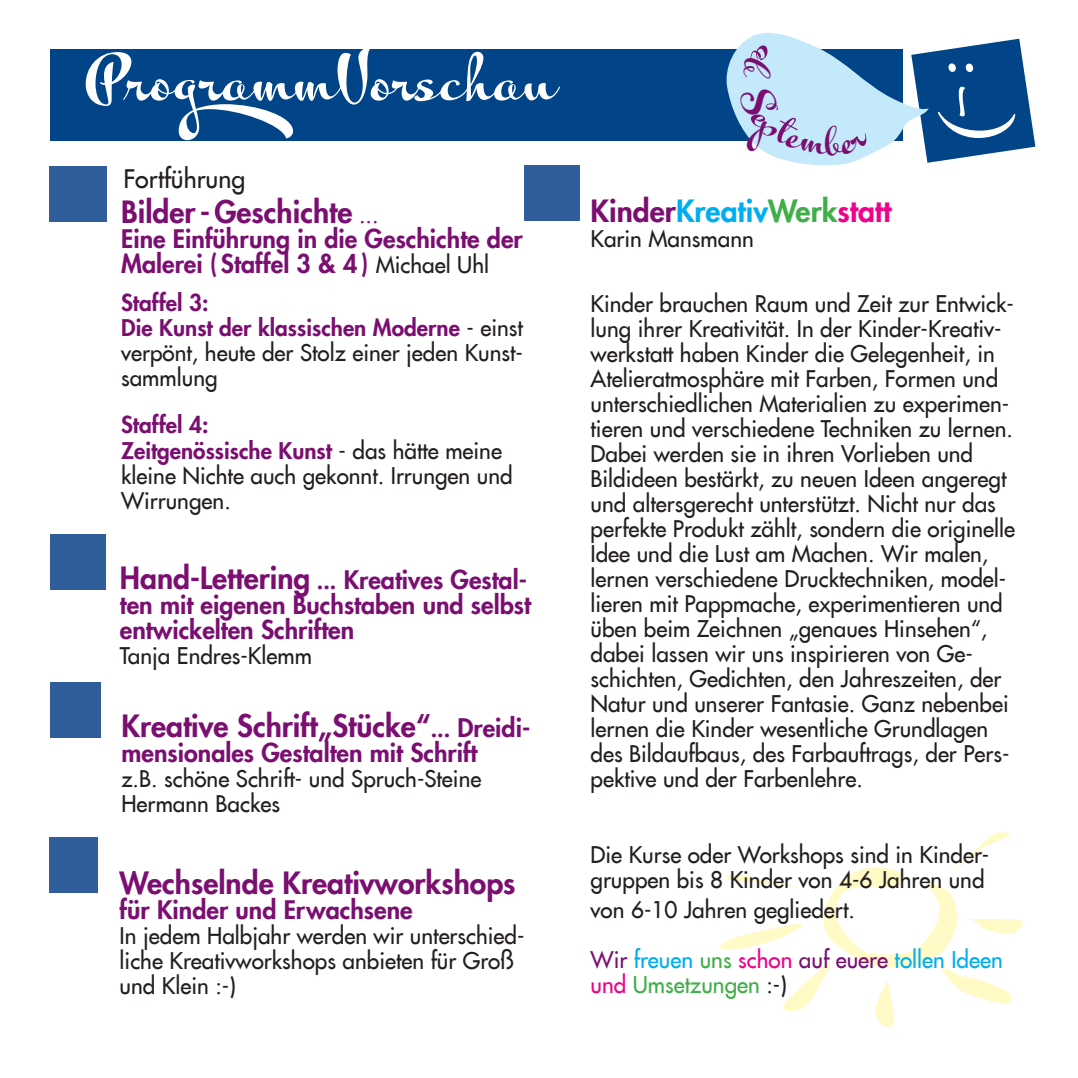
<style>
.page{position:relative;width:1078px;height:1078px;background:#fff}
.page>*{position:absolute;margin:0;border:0;box-sizing:border-box;transform-origin:0 0}
.t1{font:60px "Kewl Script";color:#fff}
.t2{font:800 30px "Futura LT";color:#7b0f71}
.t3{font:800 30px "Futura LT";color:#00aeef}
.t4{font:800 25px/25px "Futura LT";color:#7b0f71}
.t5{font:25px "Futura LT";color:#231f20}
.t6{font:22.5px/25px "Futura LT";color:#231f20}
.t7{font:22.5px/25px "Futura LT";color:#00aeef}
.t8{font:800 22.5px "Futura LT";color:#7b0f71}
.s1{font-weight:400;font-size:22.5px}
.s2{font-weight:400;font-size:22.5px;color:#231f20}
.s3{font-weight:800;color:#7b0f71}
.s4{font-size:30px}
.s5{font-size:22.5px}
.s6{font-size:25px}
.s7{color:#7b0f71}
.s8{color:#40ae49}
.s9{color:#ed028c}
.s10{color:#231f20}
</style>
<div class="page">
<svg style="left:719px;top:832px;width:303px;height:195px"></svg>
<div style="left:50px;top:50px;width:852px;height:91px;background:#014588"></div>
<div style="left:49px;top:837px;width:49px;height:55px;background:#2f5e9a"></div>
<div style="left:50px;top:534px;width:55px;height:55px;background:#2f5e9a"></div>
<div style="left:524px;top:165px;width:55px;height:56px;background:#2f5e9a"></div>
<div style="left:50px;top:682px;width:51px;height:55px;background:#2f5e9a"></div>
<div style="left:50px;top:167px;width:57px;height:55px;background:#2f5e9a"></div>
<svg style="left:723px;top:33px;width:312px;height:132px"></svg>
<p class="t1" style="left:87px;top:43px;width:474px">ProgrammVorschau</p>
<p class="t5" style="left:123px;top:163px;width:123px">Fortführung</p>
<p class="t2" style="left:121px;top:192px;width:259px">Bilder - Geschichte <span class="s1">...</span></p>
<p class="t4" style="left:121px;top:226px;width:403px">Eine Einführung in die Geschichte der</p>
<p class="t4" style="left:121px;top:251px;width:369px">Malerei ( Staffel 3 &amp; 4 ) <span class="s2">Michael Uhl</span></p>
<p class="t8" style="left:121px;top:287px;width:89px">Staffel 3:</p>
<p class="t6" style="left:121px;top:315px;width:403px;text-align:justify"><span class="s3">Die Kunst der klassischen Moderne</span> - einst verpönt, heute der Stolz einer jeden Kunst&shy;sammlung</p>
<p class="t8" style="left:121px;top:410px;width:89px">Staffel 4:</p>
<p class="t6" style="left:121px;top:437px;width:393px"><span class="s3">Zeitgenössische Kunst</span> - das hätte meine kleine Nichte auch gekonnt. Irrungen und<br>Wirrungen.</p>
<p class="t4" style="left:120px;top:567px;width:412px"><span class="s4">Hand-Lettering</span> <span class="s5">...</span> Kreatives Gestal&shy;ten mit eigenen Buchstaben und selbst entwickelten Schriften</p>
<p class="t6" style="left:120px;top:643px;width:193px">Tanja Endres-Klemm</p>
<p class="t2" style="left:121px;top:706px;width:410px">Kreative Schrift„Stücke“<span class="s5">...</span> <span class="s6">Dreidi-</span></p>
<p class="t4" style="left:121px;top:740px;width:357px">mensionales Gestalten mit Schrift</p>
<p class="t6" style="left:121px;top:766px;width:361px">z.B. schöne Schrift- und Spruch-Steine</p>
<p class="t6" style="left:121px;top:791px;width:160px">Hermann Backes</p>
<p class="t2" style="left:120px;top:862px;width:397px">Wechselnde Kreativworkshops</p>
<p class="t4" style="left:120px;top:896px;width:294px">für Kinder und Erwachsene</p>
<p class="t6" style="left:120px;top:922px;width:406px">In jedem Halbjahr werden wir unterschied&shy;liche Kreativworkshops anbieten für Groß und Klein :-)</p>
<p class="t3" style="left:590px;top:191px;width:302px"><span class="s7">Kinder</span>Kreativ<span class="s8">Werk</span><span class="s9">statt</span></p>
<p class="t6" style="left:590px;top:226px;width:165px">Karin Mansmann</p>
<p class="t6" style="left:590px;top:291px;width:426px">Kinder brauchen Raum und Zeit zur Entwick&shy;lung ihrer Kreativität. In der Kinder-Kreativ&shy;werkstatt haben Kinder die Gelegenheit, in Atelieratmosphäre mit Farben, Formen und unterschiedlichen Materialien zu experimen&shy;tieren und verschiedene Techniken zu lernen.<br>Dabei werden sie in ihren Vorlieben und Bildideen bestärkt, zu neuen Ideen angeregt und altersgerecht unterstützt. Nicht nur das perfekte Produkt zählt, sondern die originelle Idee und die Lust am Machen. Wir malen, lernen verschiedene Drucktechniken, model&shy;lieren mit Pappmache, experimentieren und üben beim Zeichnen „genaues Hinsehen“, dabei lassen wir uns inspirieren von Ge&shy;schichten, Gedichten, den Jahreszeiten, der Natur und unserer Fantasie. Ganz nebenbei lernen die Kinder wesentliche Grundlagen des Bildaufbaus, des Farbauftrags, der Pers&shy;pektive und der Farbenlehre.</p>
<p class="t6" style="left:590px;top:841px;width:400px">Die Kurse oder Workshops sind in Kinder&shy;gruppen bis 8 Kinder von 4-6 Jahren und</p>
<p class="t6" style="left:590px;top:896px;width:266px">von 6-10 Jahren gegliedert.</p>
<p class="t7" style="left:590px;top:946px;width:414px"><span class="s7">Wir</span> freuen <span class="s8">uns</span> <span class="s9">schon</span> <span class="s7">auf euere</span> tollen Ideen <span class="s9">und</span> <span class="s8">Umsetzungen</span> <span class="s10">:-)</span></p>
</div>
